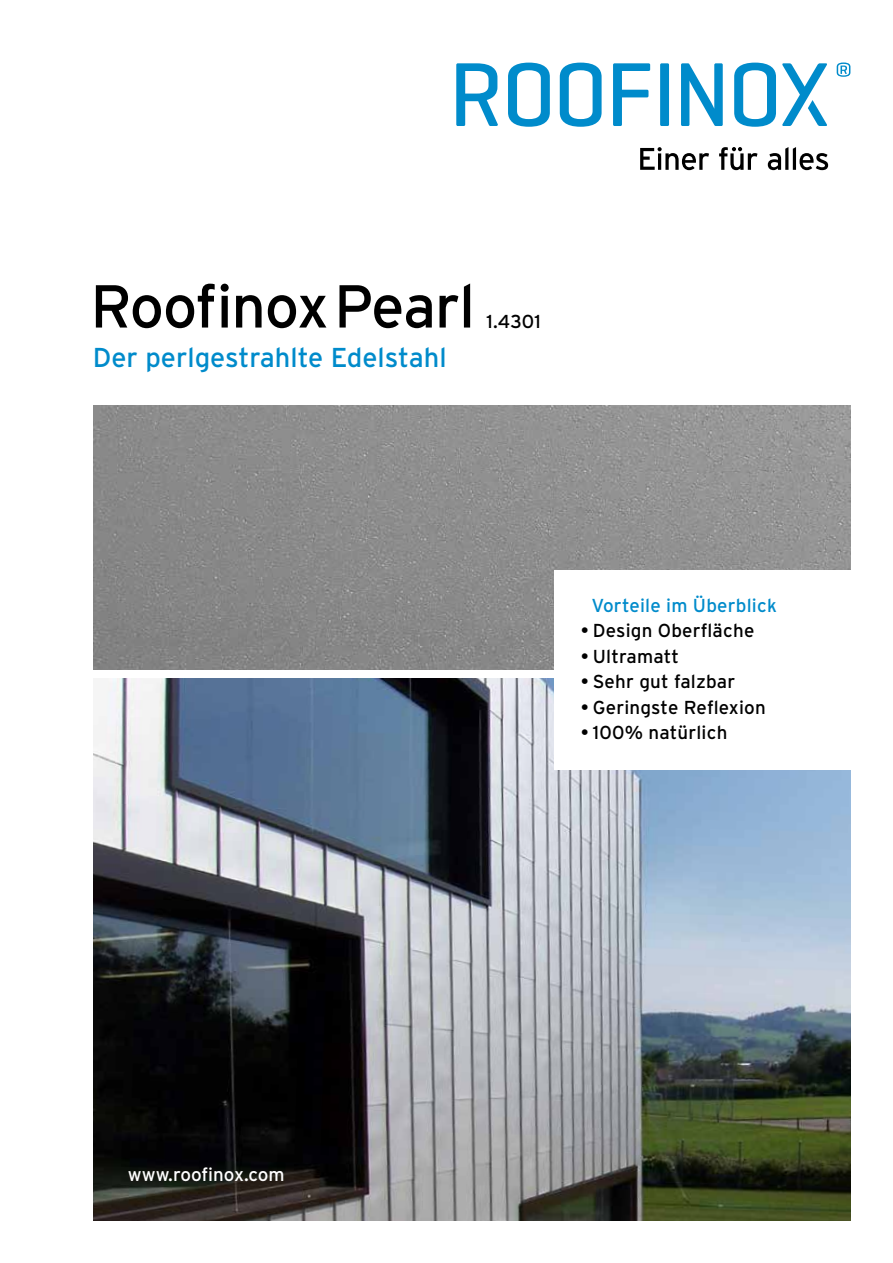
<style>
.page{position:relative;width:893px;height:1263px;background:#fff}
.page>*{position:absolute;margin:0;border:0;box-sizing:border-box;transform-origin:0 0}
.t1{font:60.45px "Interstate";letter-spacing:-.025em;color:#000}
.t2{font:27.3px "Interstate";color:#008bcb}
.t3{font:18.75px "Interstate";letter-spacing:.01em;color:#000}
.t4{font:18.75px "Interstate";letter-spacing:.01em;color:#008bcb}
.t5{font:18.75px "Interstate";color:#fff}
</style>
<div class="page">
<svg style="left:456px;top:63px;width:42px;height:63px"></svg>
<svg style="left:508px;top:63px;width:42px;height:64px"></svg>
<svg style="left:560px;top:63px;width:42px;height:64px"></svg>
<svg style="left:613px;top:63px;width:37px;height:63px"></svg>
<div style="left:660px;top:63px;width:9px;height:63px;background:#008bcb;border-radius:2px"></div>
<svg style="left:681px;top:63px;width:42px;height:63px"></svg>
<svg style="left:734px;top:63px;width:42px;height:64px"></svg>
<svg style="left:837px;top:63px;width:13px;height:14px"></svg>
<svg style="left:782px;top:63px;width:45px;height:63px"></svg>
<svg style="left:640px;top:147px;width:69px;height:23px"></svg>
<svg style="left:719px;top:147px;width:38px;height:23px"></svg>
<svg style="left:768px;top:147px;width:60px;height:23px"></svg>
<img style="left:94px;top:406px;width:756px;height:264px">
<img style="left:94px;top:678px;width:756px;height:542px">
<div style="left:554px;top:571px;width:306px;height:199px;background:#fff"></div>
<h1 class="t1" style="left:90px;top:272px;width:386px">Roofi noxPearl</h1>
<h2 class="t2" style="left:93px;top:342px;width:355px">Der perlgestrahlte Edelstahl</h2>
<p class="t3" style="left:486px;top:310px;width:56px">1.4301</p>
<p class="t4" style="left:591px;top:595px;width:187px">Vorteile im Überblick</p>
<p class="t3" style="left:581px;top:620px;width:175px">• Design Oberfläche</p>
<p class="t3" style="left:581px;top:646px;width:100px">• Ultramatt</p>
<p class="t3" style="left:581px;top:671px;width:156px">• Sehr gut falzbar</p>
<p class="t3" style="left:581px;top:697px;width:186px">• Geringste Reflexion</p>
<p class="t3" style="left:581px;top:722px;width:148px">• 100% natürlich</p>
<p class="t5" style="left:128px;top:1164px;width:158px">www.roofinox.com</p>
</div>
